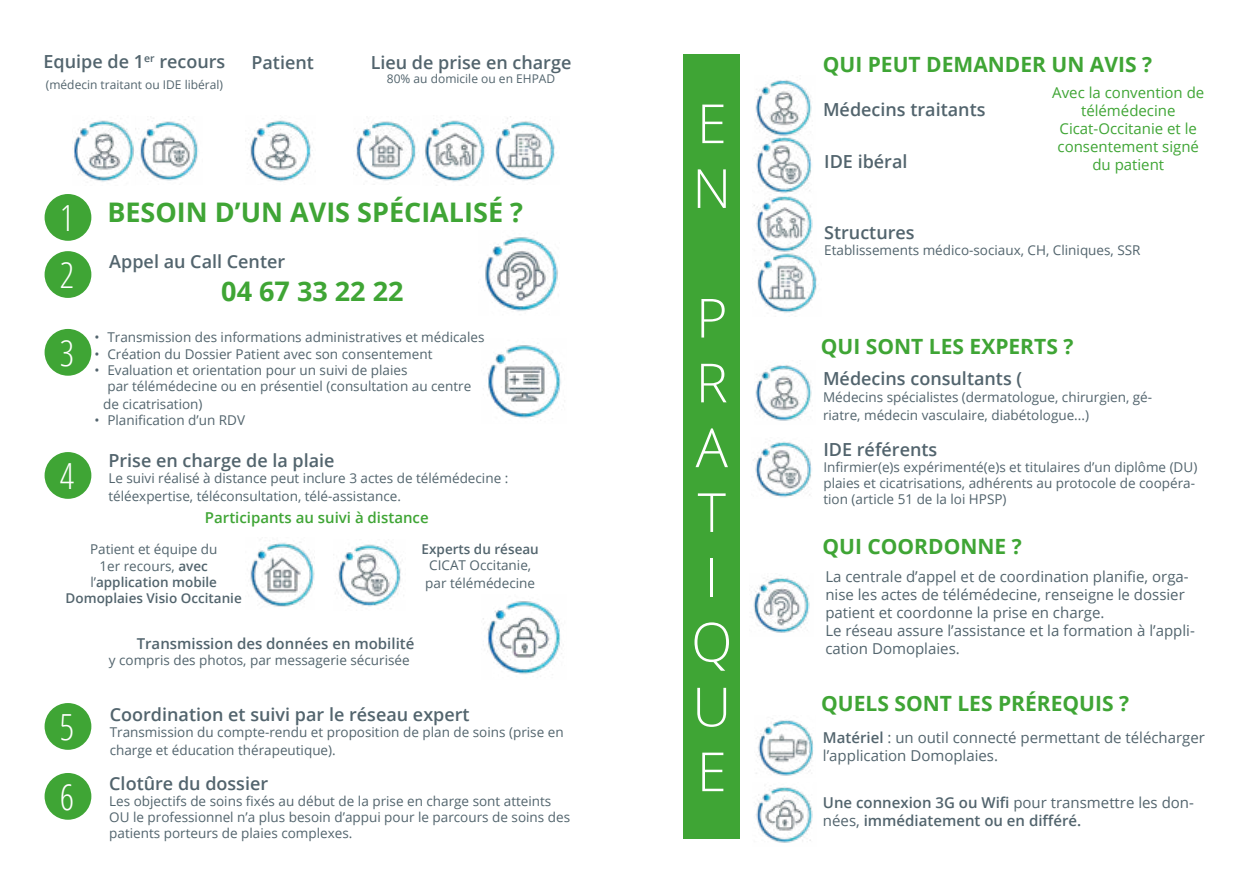
<style>
.page{position:relative;width:1259px;height:893px;background:#fff}
.page>*{position:absolute;margin:0;border:0;box-sizing:border-box;transform-origin:0 0}
.t1{font:300 54px/64.8px "Open Sans";color:#fff}
.t2{font:300 condensed 36px/57.2px "Open Sans";color:#fff}
.t3{font:700 27px "Open Sans";color:#3fa535}
.t4{font:700 21px "Open Sans";color:#3fa535}
.t5{font:600 18px "Open Sans";color:#52646d}
.t6{font:15px/18px "Open Sans";color:#52646d}
.t7{font:600 15px/18px "Open Sans";color:#52646d}
.t8{font:15px/18px "Open Sans";color:#3fa535;text-align:center}
.t9{font:600 15px "Open Sans";color:#3fa535}
.t10{font:13.5px/16.2px "Open Sans";color:#52646d}
.t11{font:600 13.5px/16.2px "Open Sans";color:#52646d;text-align:center}
.t12{font:12px "Open Sans";color:#52646d}
.s1{font-weight:400}
.s2{font-weight:600}
</style>
<div class="page">
<img style="left:353px;top:121px;width:63px;height:60px">
<img style="left:425px;top:120px;width:60px;height:62px">
<img style="left:74px;top:120px;width:125px;height:62px">
<img style="left:250px;top:120px;width:61px;height:62px">
<img style="left:485px;top:237px;width:73px;height:74px">
<img style="left:487px;top:345px;width:75px;height:73px">
<img style="left:483px;top:601px;width:79px;height:73px">
<div style="left:45px;top:194px;width:46px;height:47px;background:#3fa535;border-radius:50%"></div>
<div style="left:45px;top:251px;width:46px;height:47px;background:#3fa535;border-radius:50%"></div>
<div style="left:45px;top:329px;width:46px;height:47px;background:#3fa535;border-radius:50%"></div>
<div style="left:45px;top:452px;width:46px;height:47px;background:#3fa535;border-radius:50%"></div>
<div style="left:45px;top:703px;width:46px;height:47px;background:#3fa535;border-radius:50%"></div>
<img style="left:250px;top:542px;width:65px;height:65px">
<div style="left:45px;top:773px;width:46px;height:47px;background:#3fa535;border-radius:50%"></div>
<div style="left:683px;top:54px;width:57px;height:785px;background:#3fa535"></div>
<img style="left:753px;top:195px;width:60px;height:54px">
<img style="left:755px;top:80px;width:57px;height:53px">
<img style="left:754px;top:133px;width:58px;height:61px">
<img style="left:755px;top:365px;width:57px;height:56px">
<img style="left:753px;top:441px;width:59px;height:57px">
<img style="left:756px;top:718px;width:58px;height:58px">
<img style="left:756px;top:786px;width:57px;height:57px">
<img style="left:338px;top:542px;width:63px;height:65px">
<img style="left:753px;top:576px;width:57px;height:57px">
<img style="left:495px;top:118px;width:60px;height:63px">
<img style="left:757px;top:249px;width:60px;height:64px">
<h3 class="t5" style="left:44px;top:49px;width:183px">Equipe de 1<sup>er</sup> recours</h3>
<p class="t12" style="left:46px;top:77px;width:179px">(médecin traitant ou IDE libéral)</p>
<h3 class="t5" style="left:251px;top:50px;width:64px">Patient</h3>
<h3 class="t5" style="left:371px;top:50px;width:202px">Lieu de prise en charge</h3>
<p class="t12" style="left:387px;top:70px;width:170px">80% au domicile ou en EHPAD</p>
<h2 class="t2" style="left:60px;top:188px;width:16px">1<br>2</h2>
<h2 class="t2" style="left:60px;top:323px;width:16px">3</h2>
<h2 class="t2" style="left:60px;top:446px;width:16px">4</h2>
<h3 class="t3" style="left:107px;top:193px;width:417px">BESOIN D’UN AVIS SPÉCIALISÉ ?</h3>
<h3 class="t5" style="left:109px;top:249px;width:177px">Appel au Call Center</h3>
<h3 class="t3" style="left:221px;top:272px;width:184px">04 67 33 22 22</h3>
<p class="t10" style="left:95px;top:329px;width:391px">• Transmission des informations administratives et médicales</p>
<p class="t10" style="left:95px;top:345px;width:339px">• Création du Dossier Patient avec son consentement</p>
<p class="t10" style="left:107px;top:361px;width:365px;text-indent:-13px">• Evaluation et orientation pour un suivi de plaies<br>par télémédecine ou en présentiel (consultation au centre</p>
<p class="t10" style="left:103px;top:396px;width:101px">de cicatrisation)</p>
<p class="t10" style="left:95px;top:412px;width:152px">• Planification d’un RDV</p>
<h3 class="t5" style="left:108px;top:448px;width:228px">Prise en charge de la plaie</h3>
<p class="t10" style="left:108px;top:469px;width:401px;line-height:18px">Le suivi réalisé à distance peut inclure 3 actes de télémédecine : téléexpertise, téléconsultation, télé-assistance.</p>
<p class="t9" style="left:205px;top:507px;width:225px">Participants au suivi à distance</p>
<p class="t11" style="left:66px;top:541px;width:178px"><span class="s1">Patient et équipe du<br>1er recours,</span> avec <span class="s1">l’</span>application mobile<br>Domoplaies Visio Occitanie</p>
<p class="t11" style="left:421px;top:541px;width:119px">Experts du réseau</p>
<p class="t10" style="left:425px;top:556px;width:111px;line-height:18px">CICAT Occitanie, par télémédecine</p>
<p class="t7" style="left:137px;top:634px;width:279px">Transmission des données en mobilité</p>
<p class="t10" style="left:109px;top:652px;width:302px">y compris des photos, par messagerie sécurisée</p>
<h2 class="t2" style="left:60px;top:697px;width:16px">5</h2>
<h2 class="t2" style="left:60px;top:767px;width:16px">6</h2>
<h3 class="t5" style="left:110px;top:702px;width:361px">Coordination et suivi par le réseau expert</h3>
<p class="t10" style="left:110px;top:723px;width:455px;line-height:18px">Transmission du compte-rendu et proposition de plan de soins (prise en charge et éducation thérapeutique).</p>
<h3 class="t5" style="left:109px;top:771px;width:160px">Clotûre du dossier</h3>
<p class="t10" style="left:109px;top:793px;width:462px">Les objectifs de soins fixés au début de la prise en charge sont atteints<br>OU le professionnel n’a plus besoin d’appui pour le parcours de soins des patients porteurs de plaies complexes.</p>
<h1 class="t1" style="left:692px;top:90px;width:40px">E<br>N</h1>
<h1 class="t1" style="left:691px;top:284px;width:43px">P<br>R<br>A<br>T<br>I<br>Q<br>U<br>E</h1>
<h3 class="t4" style="left:822px;top:50px;width:331px">QUI PEUT DEMANDER UN AVIS ?</h3>
<h3 class="t5" style="left:823px;top:97px;width:164px">Médecins traitants</h3>
<h3 class="t5" style="left:824px;top:149px;width:85px">IDE ibéral</h3>
<p class="t8" style="left:1052px;top:84px;width:153px">Avec la convention de télémédecine<br>Cicat-Occitanie et le consentement signé du patient</p>
<h3 class="t5" style="left:824px;top:220px;width:92px">Structures</h3>
<p class="t10" style="left:824px;top:242px;width:318px">Etablissements médico-sociaux, CH, Cliniques, SSR</p>
<h3 class="t4" style="left:821px;top:332px;width:254px">QUI SONT LES EXPERTS ?</h3>
<h3 class="t5" style="left:823px;top:366px;width:201px">Médecins consultants (</h3>
<p class="t10" style="left:823px;top:387px;width:331px;line-height:18px">Médecins spécialistes (dermatologue, chirurgien, gé&shy;riatre, médecin vasculaire, diabétologue...)</p>
<h3 class="t5" style="left:823px;top:437px;width:115px">IDE référents</h3>
<p class="t10" style="left:823px;top:459px;width:375px">Infirmier(e)s expérimenté(e)s et titulaires d’un diplôme (DU) plaies et cicatrisations, adhérents au protocole de coopéra&shy;tion (article 51 de la loi HPSP)</p>
<h3 class="t4" style="left:822px;top:532px;width:201px">QUI COORDONNE ?</h3>
<p class="t6" style="left:825px;top:568px;width:371px">La centrale d’appel et de coordination planifie, orga&shy;nise les actes de télémédecine, renseigne le dossier patient et coordonne la prise en charge.<br>Le réseau assure l’assistance et la formation à l’appli&shy;cation Domoplaies.</p>
<h3 class="t4" style="left:821px;top:689px;width:309px">QUELS SONT LES PRÉREQUIS ?</h3>
<p class="t6" style="left:823px;top:728px;width:383px"><span class="s2">Matériel</span> : un outil connecté permettant de télécharger l’application Domoplaies.</p>
<p class="t7" style="left:823px;top:793px;width:372px">Une connexion 3G ou Wifi <span class="s1">pour transmettre les don&shy;nées,</span> immédiatement ou en différé.</p>
</div>
